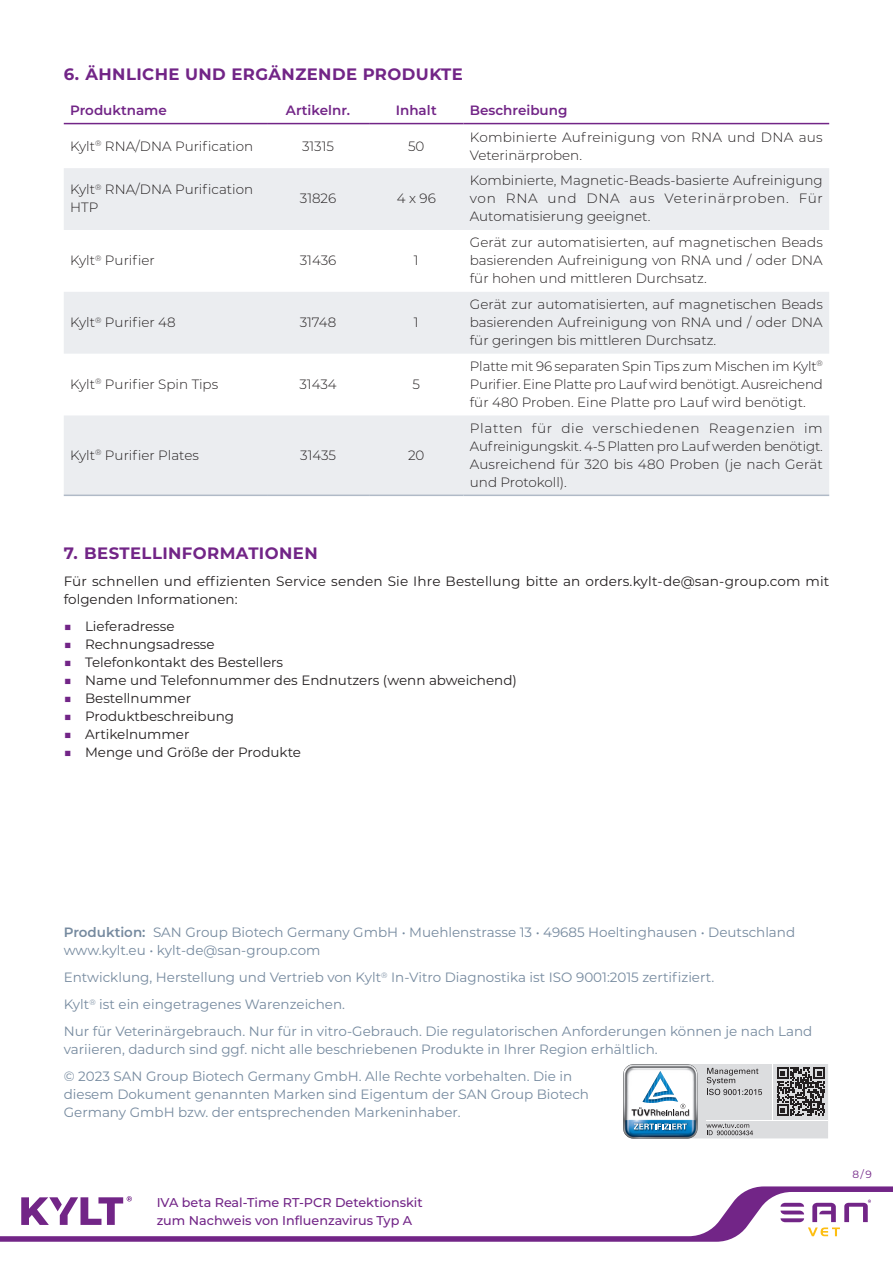
<style>
.page{position:relative;width:893px;height:1263px;background:#fff}
.page>*{position:absolute;margin:0;border:0;box-sizing:border-box;transform-origin:0 0}
.t1{font:700 16.5px "Montserrat";letter-spacing:.025em;color:#722587}
.Tabelle_Normal{font:300 13.5px/18px "Montserrat";color:#231f20}
.Text{font:13.5px/18px "Montserrat";color:#768a9f}
.Text-2{font:13.5px/18px "Montserrat";color:#231f20}
.Tabelle_Kopfzeile{font:600 13.5px "Montserrat";color:#722587}
.t2{font:500 12.75px/18px "Montserrat";color:#722587}
.t3{font:10.5px "Montserrat";color:#722587}
.s1{color:#722587}
.s2{font-weight:600}
</style>
<div class="page">
<svg style="left:0;top:1186px;width:893px;height:56px"></svg>
<svg style="left:21px;top:1196px;width:111px;height:29px"></svg>
<svg style="left:780px;top:1199px;width:91px;height:37px"></svg>
<svg style="left:64px;top:168px;width:765px;height:327px;fill:#ebedf0"></svg>
<hr style="left:64px;top:123px;width:203px;height:1px;background:#722587">
<hr style="left:267px;top:123px;width:102px;height:1px;background:#722587">
<hr style="left:369px;top:123px;width:94px;height:1px;background:#722587">
<hr style="left:463px;top:123px;width:366px;height:1px;background:#722587">
<hr style="left:64px;top:495px;width:203px;height:1px;background:#b0bac7">
<hr style="left:267px;top:495px;width:102px;height:1px;background:#b0bac7">
<hr style="left:369px;top:495px;width:94px;height:1px;background:#b0bac7">
<hr style="left:463px;top:495px;width:366px;height:1px;background:#b0bac7">
<svg style="left:623px;top:1064px;width:205px;height:75px"></svg>
<p class="t1" style="left:64px;top:62px;width:401px">6. ÄHNLICHE UND ERGÄNZENDE PRODUKTE</p>
<p class="Tabelle_Kopfzeile" style="left:70px;top:101px;width:98px">Produktname</p>
<p class="Tabelle_Kopfzeile" style="left:286px;top:101px;width:66px">Artikelnr.</p>
<p class="Tabelle_Kopfzeile" style="left:396px;top:101px;width:42px">Inhalt</p>
<p class="Tabelle_Kopfzeile" style="left:470px;top:101px;width:99px">Beschreibung</p>
<p class="Tabelle_Normal" style="left:70px;top:136px;width:185px">Kylt<sup>®</sup> RNA/DNA Purification</p>
<p class="Tabelle_Normal" style="left:302px;top:136px;width:34px">31315</p>
<p class="Tabelle_Normal" style="left:408px;top:136px;width:18px">50</p>
<p class="Tabelle_Normal" style="left:470px;top:127px;width:354px">Kombinierte Aufreinigung von RNA und DNA aus<br>Veterinärproben.</p>
<p class="Tabelle_Normal" style="left:70px;top:180px;width:185px">Kylt<sup>®</sup> RNA/DNA Purification<br>HTP</p>
<p class="Tabelle_Normal" style="left:300px;top:189px;width:38px">31826</p>
<p class="Tabelle_Normal" style="left:397px;top:189px;width:41px">4 x 96</p>
<p class="Tabelle_Normal" style="left:470px;top:171px;width:355px;text-align:justify">Kombinierte, Magnetic-Beads-basierte Aufreinigung von RNA und DNA aus Veterinärproben. Für Automatisierung geeignet.</p>
<p class="Tabelle_Normal" style="left:70px;top:251px;width:86px">Kylt<sup>®</sup> Purifier</p>
<p class="Tabelle_Normal" style="left:300px;top:251px;width:38px">31436</p>
<p class="Tabelle_Normal" style="left:414px;top:251px;width:6px">1</p>
<p class="Tabelle_Normal" style="left:70px;top:313px;width:107px">Kylt<sup>®</sup> Purifier 48</p>
<p class="Tabelle_Normal" style="left:300px;top:313px;width:38px">31748</p>
<p class="Tabelle_Normal" style="left:414px;top:313px;width:6px">1</p>
<p class="Tabelle_Normal" style="left:70px;top:375px;width:150px">Kylt<sup>®</sup> Purifier Spin Tips</p>
<p class="Tabelle_Normal" style="left:299px;top:375px;width:39px">31434</p>
<p class="Tabelle_Normal" style="left:413px;top:375px;width:9px">5</p>
<p class="Tabelle_Normal" style="left:70px;top:446px;width:130px">Kylt<sup>®</sup> Purifier Plates</p>
<p class="Tabelle_Normal" style="left:300px;top:446px;width:37px">31435</p>
<p class="Tabelle_Normal" style="left:408px;top:446px;width:18px">20</p>
<p class="Tabelle_Normal" style="left:470px;top:233px;width:354px;text-align:justify">Gerät zur automatisierten, auf magnetischen Beads basierenden Aufreinigung von RNA und / oder DNA für hohen und mittleren Durchsatz.</p>
<p class="Tabelle_Normal" style="left:470px;top:295px;width:354px;text-align:justify">Gerät zur automatisierten, auf magnetischen Beads basierenden Aufreinigung von RNA und / oder DNA für geringen bis mittleren Durchsatz.</p>
<p class="Tabelle_Normal" style="left:470px;top:357px;width:354px;text-align:justify">Platte mit 96 separaten Spin Tips zum Mischen im Kylt<sup>® </sup>Purifier. Eine Platte pro Lauf wird benötigt. Ausreichend für 480 Proben. Eine Platte pro Lauf wird benötigt.</p>
<p class="Tabelle_Normal" style="left:470px;top:419px;width:355px">Platten für die verschiedenen Reagenzien im<br>Aufreinigungskit. 4-5 Platten pro Lauf werden benötigt.</p>
<p class="Tabelle_Normal" style="left:470px;top:455px;width:355px">Ausreichend für 320 bis 480 Proben (je nach Gerät und Protokoll).</p>
<p class="t1" style="left:64px;top:541px;width:255px">7. BESTELLINFORMATIONEN</p>
<p class="Text-2" style="left:64px;top:572px;width:767px">Für schnellen und effizienten Service senden Sie Ihre Bestellung bitte an orders.kylt-de@san-group.com mit folgenden Informationen:</p>
<p class="Text-2" style="left:64px;top:617px;width:112px"><span class="s1">■</span> Lieferadresse</p>
<p class="Text-2" style="left:64px;top:635px;width:152px"><span class="s1">■</span> Rechnungsadresse</p>
<p class="Text-2" style="left:64px;top:653px;width:221px"><span class="s1">■</span> Telefonkontakt des Bestellers</p>
<p class="Text-2" style="left:64px;top:671px;width:455px"><span class="s1">■</span> Name und Telefonnummer des Endnutzers (wenn abweichend)</p>
<p class="Text-2" style="left:64px;top:689px;width:129px"><span class="s1">■</span> Bestellnummer</p>
<p class="Text-2" style="left:64px;top:707px;width:172px"><span class="s1">■</span> Produktbeschreibung</p>
<p class="Text-2" style="left:64px;top:725px;width:127px"><span class="s1">■</span> Artikelnummer</p>
<p class="Text-2" style="left:64px;top:743px;width:239px"><span class="s1">■</span> Menge und Größe der Produkte</p>
<p class="Text" style="left:64px;top:923px;width:733px"><span class="s2">Produktion:</span> SAN Group Biotech Germany GmbH • Muehlenstrasse 13 • 49685 Hoeltinghausen • Deutschland www.kylt.eu • kylt-de@san-group.com</p>
<p class="Text" style="left:64px;top:968px;width:652px">Entwicklung, Herstellung und Vertrieb von Kylt<sup>®</sup> In-Vitro Diagnostika ist ISO 9001:2015 zertifiziert.</p>
<p class="Text" style="left:64px;top:995px;width:283px">Kylt<sup>®</sup> ist ein eingetragenes Warenzeichen.</p>
<p class="Text" style="left:64px;top:1022px;width:750px">Nur für Veterinärgebrauch. Nur für in vitro-Gebrauch. Die regulatorischen Anforderungen können je nach Land variieren, dadurch sind ggf. nicht alle beschriebenen Produkte in Ihrer Region erhältlich.</p>
<p class="Text" style="left:64px;top:1067px;width:527px">© 2023 SAN Group Biotech Germany GmbH. Alle Rechte vorbehalten. Die in diesem Dokument genannten Marken sind Eigentum der SAN Group Biotech<br>Germany GmbH bzw. der entsprechenden Markeninhaber.</p>
<p class="t2" style="left:157px;top:1193px;width:268px">IVA beta Real-Time RT-PCR Detektionskit zum Nachweis von Influenzavirus Typ A</p>
<p class="t3" style="left:852px;top:1167px;width:21px">8 / 9</p>
</div>
